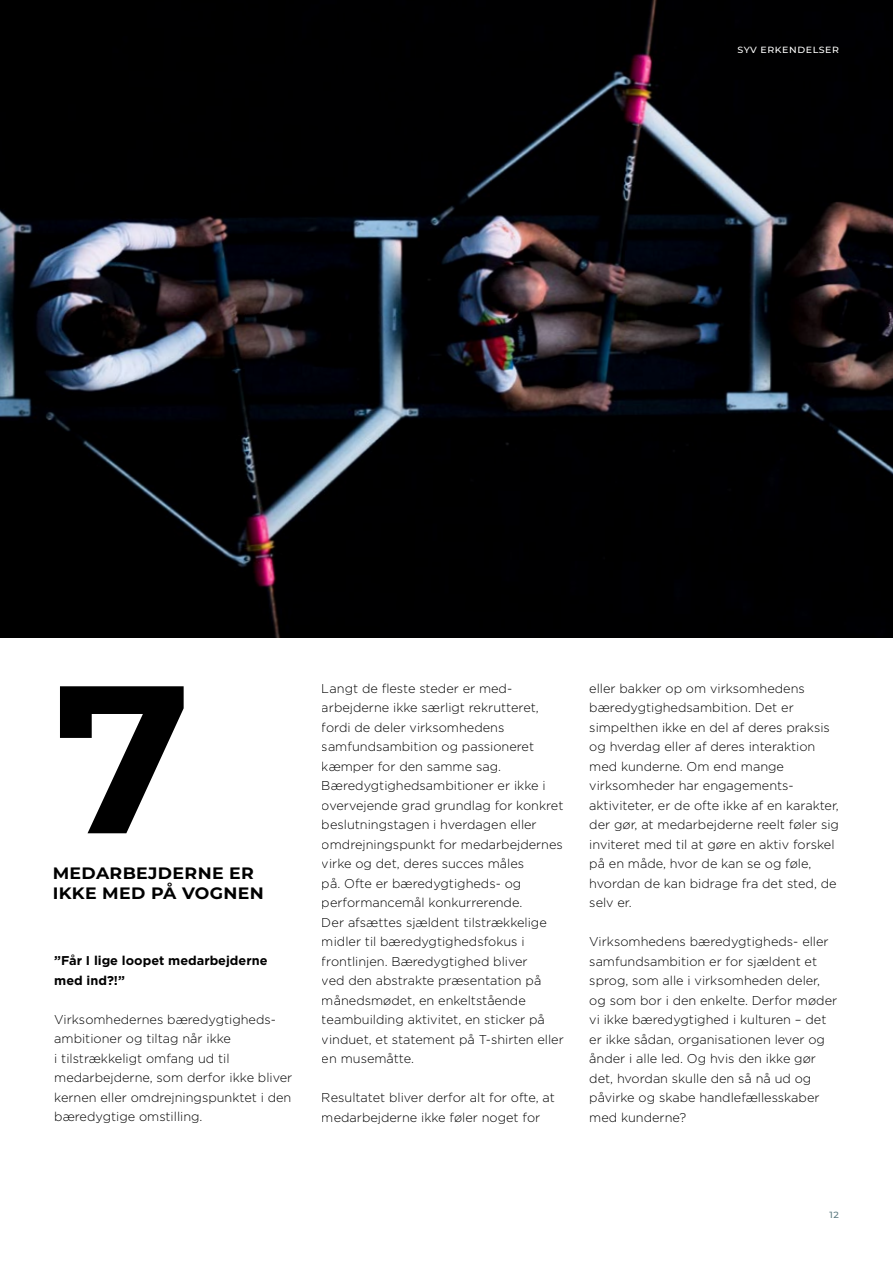
<style>
.page{position:relative;width:893px;height:1263px;background:#fff}
.page>*{position:absolute;margin:0;border:0;box-sizing:border-box;transform-origin:0 0}
.t1{font:700 210px "Montserrat";color:#000;scale:1.05 1}
.t2{font:700 16.5px/19.8px "Montserrat";letter-spacing:.02em;color:#000;scale:1.05 1}
.t3{font:300 12.75px/19.5px "Gotham";color:#000}
.t4{font:700 12.75px/19.5px "Gotham";color:#000}
.t5{font:500 9px "Montserrat";letter-spacing:.06em;color:#fff;scale:1.05 1}
.t6{font:500 9px "Montserrat";color:#5e7b81;scale:1.05 1}
</style>
<div class="page">
<img style="left:0;top:0;width:893px;height:638px">
<p class="t5" style="left:737px;top:43px;width:98px">SYV ERKENDELSER</p>
<h1 class="t1" style="left:54px;top:607px;width:132px">7</h1>
<p class="t2" style="left:53px;top:863px;width:203px">MEDARBEJDERNE ER<br>IKKE MED PÅ VOGNEN</p>
<p class="t4" style="left:54px;top:951px;width:215px">”Får I lige loopet medarbejderne med ind?!”</p>
<p class="t3" style="left:54px;top:1009px;width:240px">Virksomhedernes bæredygtigheds&shy;ambitioner og tiltag når ikke<br>i tilstrækkeligt omfang ud til medarbejderne, som derfor ikke bliver kernen eller omdrejningspunktet i den bæredygtige omstilling.</p>
<p class="t3" style="left:322px;top:678px;width:244px">Langt de fleste steder er med&shy;arbejderne ikke særligt rekrutteret, fordi de deler virksomhedens samfundsambition og passioneret kæmper for den samme sag.<br>Bæredygtighedsambitioner er ikke i overvejende grad grundlag for konkret beslutningstagen i hverdagen eller omdrejningspunkt for medarbejdernes virke og det, deres succes måles<br>på. Ofte er bæredygtigheds- og performancemål konkurrerende.<br>Der afsættes sjældent tilstrækkelige midler til bæredygtighedsfokus i frontlinjen. Bæredygtighed bliver<br>ved den abstrakte præsentation på månedsmødet, en enkeltstående teambuilding aktivitet, en sticker på vinduet, et statement på T-shirten eller en musemåtte.</p>
<p class="t3" style="left:322px;top:1087px;width:235px">Resultatet bliver derfor alt for ofte, at medarbejderne ikke føler noget for</p>
<p class="t3" style="left:589px;top:678px;width:251px">eller bakker op om virksomhedens bæredygtighedsambition. Det er simpelthen ikke en del af deres praksis og hverdag eller af deres interaktion med kunderne. Om end mange virksomheder har engagements&shy;aktiviteter, er de ofte ikke af en karakter, der gør, at medarbejderne reelt føler sig inviteret med til at gøre en aktiv forskel på en måde, hvor de kan se og føle, hvordan de kan bidrage fra det sted, de selv er.</p>
<p class="t3" style="left:589px;top:931px;width:249px">Virksomhedens bæredygtigheds- eller samfundsambition er for sjældent et sprog, som alle i virksomheden deler, og som bor i den enkelte. Derfor møder vi ikke bæredygtighed i kulturen – det er ikke sådan, organisationen lever og ånder i alle led. Og hvis den ikke gør det, hvordan skulle den så nå ud og påvirke og skabe handlefællesskaber med kunderne?</p>
<p class="t6" style="left:829px;top:1208px;width:11px">12</p>
</div>
